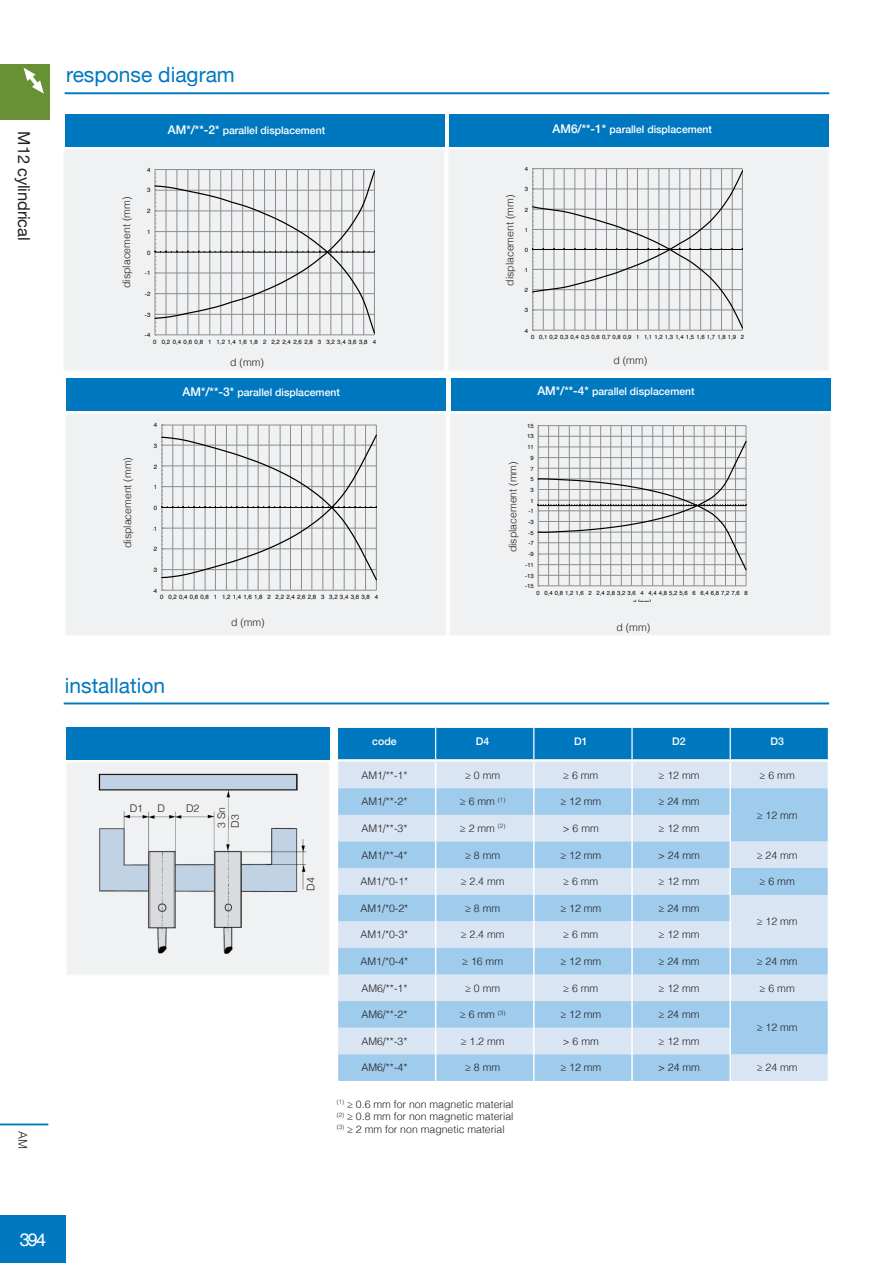
<style>
.page{position:relative;width:893px;height:1263px;background:#fff}
.page>*{position:absolute;margin:0;border:0;box-sizing:border-box;transform-origin:0 0}
.t1{font:21px "Helvetica Neue";color:#0078c0}
.t2{font:18px "Helvetica";color:#fff}
.t3{font:16.5px "Helvetica Neue";letter-spacing:-.01em;color:#231f20}
.t4{font:300 12px "Helvetica";color:#231f20}
.t5{font:300 10.5px "Helvetica";color:#231f20}
.t6{font:500 10.5px "Helvetica Neue";color:#fff}
.t7{font:6.15px "Helvetica";color:#000}
.t8{font:6px "Helvetica";color:#000}
.t9{font:5.85px/9.1px "Helvetica";color:#000;text-align:center}
.s1{font-size:12px}
</style>
<div class="page">
<hr style="left:64px;top:702px;width:765px;height:2px;background:#0078c0">
<div style="left:66px;top:727px;width:264px;height:33px;background:#0078c0"></div>
<div style="left:66px;top:762px;width:264px;height:213px;background:#f0f1f2"></div>
<img style="left:98px;top:773px;width:209px;height:181px">
<hr style="left:65px;top:92px;width:764px;height:2px;background:#0078c0">
<div style="left:65px;top:114px;width:380px;height:33px;background:#0078c0"></div>
<div style="left:63px;top:149px;width:382px;height:222px;background:#f0f1f2"></div>
<div style="left:449px;top:114px;width:380px;height:33px;background:#0078c0"></div>
<div style="left:448px;top:149px;width:381px;height:222px;background:#f0f1f2"></div>
<div style="left:66px;top:379px;width:380px;height:32px;background:#0078c0"></div>
<div style="left:65px;top:413px;width:381px;height:223px;background:#f0f1f2"></div>
<div style="left:451px;top:379px;width:380px;height:32px;background:#0078c0"></div>
<div style="left:450px;top:413px;width:381px;height:223px;background:#f0f1f2"></div>
<svg style="left:537px;top:425px;width:210px;height:162px"></svg>
<svg style="left:532px;top:168px;width:211px;height:163px"></svg>
<svg style="left:154px;top:169px;width:221px;height:167px"></svg>
<svg style="left:153px;top:415px;width:230px;height:176px"></svg>
<svg style="left:337px;top:727px;width:492px;height:354px;background:#add0ec"></svg>
<div style="left:0;top:1214px;width:66px;height:49px;background:#0078c0"></div>
<hr style="left:0;top:1123px;width:48px;height:2px;background:#0078c0">
<div style="left:0;top:64px;width:49px;height:55px;background:#689136"></div>
<svg style="left:24px;top:68px;width:20px;height:26px"></svg>
<p class="t3" style="left:36px;top:131px;width:110px;rotate:90deg">M12 cylindrical</p>
<p class="t4" style="left:33px;top:1131px;width:19px;rotate:90deg">AM</p>
<p class="t1" style="left:66px;top:60px;width:170px">response diagram</p>
<p class="t6" style="left:168px;top:122px;width:159px"><span class="s1">AM*/**-2*</span> parallel displacement</p>
<p class="t6" style="left:552px;top:121px;width:161px"><span class="s1">AM6/**-1*</span> parallel displacement</p>
<p class="t7" style="left:147px;top:165px;width:5px">4</p>
<p class="t8" style="left:525px;top:164px;width:5px">4</p>
<p class="t7" style="left:147px;top:186px;width:5px">3</p>
<p class="t8" style="left:525px;top:185px;width:5px">3</p>
<p class="t5" style="left:118px;top:288px;width:93px;rotate:-90deg">displacement (mm)</p>
<p class="t7" style="left:147px;top:206px;width:5px">2</p>
<p class="t7" style="left:147px;top:227px;width:5px">1</p>
<p class="t7" style="left:147px;top:248px;width:5px">0</p>
<p class="t7" style="left:145px;top:268px;width:7px">-1</p>
<p class="t7" style="left:145px;top:289px;width:7px">-2</p>
<p class="t5" style="left:501px;top:286px;width:93px;rotate:-90deg">displacement (mm)</p>
<p class="t8" style="left:525px;top:205px;width:5px">2</p>
<p class="t8" style="left:525px;top:225px;width:5px">1</p>
<p class="t8" style="left:525px;top:245px;width:5px">0</p>
<p class="t8" style="left:523px;top:265px;width:7px">-1</p>
<p class="t8" style="left:523px;top:285px;width:7px">-2</p>
<p class="t7" style="left:145px;top:310px;width:7px">-3</p>
<p class="t8" style="left:523px;top:306px;width:7px">-3</p>
<p class="t7" style="left:145px;top:330px;width:7px">-4</p>
<p class="t7" style="left:153px;top:337px;width:224px">0 0,2 0,4 0,6 0,8 1 1,2 1,4 1,6 1,8 2 2,2 2,4 2,6 2,8 3 3,2 3,4 3,6 3,8 4</p>
<p class="t8" style="left:523px;top:326px;width:7px">-4</p>
<p class="t8" style="left:531px;top:332px;width:215px">0 0,1 0,2 0,3 0,4 0,5 0,6 0,7 0,8 0,9 1 1,1 1,2 1,3 1,4 1,5 1,6 1,7 1,8 1,9 2</p>
<p class="t5" style="left:230px;top:353px;width:35px">d (mm)</p>
<p class="t5" style="left:613px;top:351px;width:35px">d (mm)</p>
<p class="t6" style="left:183px;top:384px;width:159px"><span class="s1">AM*/**-3*</span> parallel displacement</p>
<p class="t6" style="left:537px;top:383px;width:159px"><span class="s1">AM*/**-4*</span> parallel displacement</p>
<p class="t7" style="left:154px;top:420px;width:5px">4</p>
<p class="t9" style="left:527px;top:421px;width:8px">15</p>
<p class="t9" style="left:527px;top:432px;width:8px">13</p>
<p class="t7" style="left:154px;top:441px;width:5px">3</p>
<p class="t9" style="left:527px;top:443px;width:8px">11</p>
<p class="t5" style="left:118px;top:548px;width:93px;rotate:-90deg">displacement (mm)</p>
<p class="t7" style="left:154px;top:462px;width:5px">2</p>
<p class="t7" style="left:154px;top:482px;width:5px">1</p>
<p class="t7" style="left:154px;top:503px;width:5px">0</p>
<p class="t7" style="left:152px;top:524px;width:7px">-1</p>
<p class="t7" style="left:152px;top:544px;width:7px">-2</p>
<p class="t5" style="left:504px;top:552px;width:93px;rotate:-90deg">displacement (mm)</p>
<p class="t9" style="left:530px;top:453px;width:5px">9</p>
<p class="t9" style="left:530px;top:464px;width:5px">7</p>
<p class="t9" style="left:530px;top:475px;width:5px">5</p>
<p class="t9" style="left:530px;top:485px;width:5px">3</p>
<p class="t9" style="left:530px;top:496px;width:5px">1</p>
<p class="t9" style="left:528px;top:507px;width:7px">-1</p>
<p class="t9" style="left:528px;top:518px;width:7px">-3</p>
<p class="t9" style="left:528px;top:528px;width:7px">-5</p>
<p class="t9" style="left:528px;top:539px;width:7px">-7</p>
<p class="t9" style="left:528px;top:550px;width:7px">-9</p>
<p class="t7" style="left:152px;top:565px;width:7px">-3</p>
<p class="t9" style="left:525px;top:560px;width:10px">-11</p>
<p class="t9" style="left:525px;top:571px;width:10px">-13</p>
<p class="t7" style="left:152px;top:586px;width:7px">-4</p>
<p class="t7" style="left:160px;top:592px;width:219px">0 0,2 0,4 0,6 0,8 1 1,2 1,4 1,6 1,8 2 2,2 2,4 2,6 2,8 3 3,2 3,4 3,6 3,8 4</p>
<p class="t9" style="left:525px;top:582px;width:10px">-15</p>
<p class="t9" style="left:536px;top:588px;width:213px">0 0,4 0,8 1,2 1,6 2 2,4 2,8 3,2 3,6 4 4,4 4,8 5,2 5,6 6 6,4 6,8 7,2 7,6 8 d [mm]</p>
<p class="t5" style="left:231px;top:614px;width:35px">d (mm)</p>
<p class="t5" style="left:616px;top:618px;width:35px">d (mm)</p>
<p class="t1" style="left:65px;top:670px;width:102px">installation</p>
<p class="t5" style="left:130px;top:799px;width:15px">D1</p>
<p class="t5" style="left:157px;top:799px;width:9px">D</p>
<p class="t5" style="left:186px;top:799px;width:15px">D2</p>
<p class="t5" style="left:212px;top:828px;width:23px;rotate:-90deg">3 Sn</p>
<p class="t5" style="left:226px;top:828px;width:15px;rotate:-90deg">D3</p>
<p class="t5" style="left:302px;top:890px;width:15px;rotate:-90deg">D4</p>
<p class="t6" style="left:372px;top:733px;width:26px">code</p>
<p class="t6" style="left:476px;top:733px;width:15px">D4</p>
<p class="t6" style="left:574px;top:733px;width:15px">D1</p>
<p class="t6" style="left:672px;top:733px;width:15px">D2</p>
<p class="t6" style="left:770px;top:733px;width:15px">D3</p>
<p class="t5" style="left:361px;top:766px;width:48px">AM1/**-1*</p>
<p class="t5" style="left:465px;top:766px;width:37px">≥ 0 mm</p>
<p class="t5" style="left:563px;top:766px;width:37px">≥ 6 mm</p>
<p class="t5" style="left:658px;top:766px;width:42px">≥ 12 mm</p>
<p class="t5" style="left:760px;top:766px;width:37px">≥ 6 mm</p>
<p class="t5" style="left:361px;top:793px;width:48px">AM1/**-2*</p>
<p class="t5" style="left:460px;top:793px;width:47px">≥ 6 mm <sup>(1)</sup></p>
<p class="t5" style="left:560px;top:793px;width:42px">≥ 12 mm</p>
<p class="t5" style="left:658px;top:793px;width:42px">≥ 24 mm</p>
<p class="t5" style="left:757px;top:806px;width:42px">≥ 12 mm</p>
<p class="t5" style="left:361px;top:819px;width:48px">AM1/**-3*</p>
<p class="t5" style="left:460px;top:819px;width:47px">≥ 2 mm <sup>(2)</sup></p>
<p class="t5" style="left:563px;top:819px;width:38px">&gt; 6 mm</p>
<p class="t5" style="left:658px;top:819px;width:42px">≥ 12 mm</p>
<p class="t5" style="left:361px;top:846px;width:48px">AM1/**-4*</p>
<p class="t5" style="left:465px;top:846px;width:37px">≥ 8 mm</p>
<p class="t5" style="left:560px;top:846px;width:42px">≥ 12 mm</p>
<p class="t5" style="left:658px;top:846px;width:43px">&gt; 24 mm</p>
<p class="t5" style="left:757px;top:846px;width:42px">≥ 24 mm</p>
<p class="t5" style="left:360px;top:872px;width:49px">AM1/*0-1*</p>
<p class="t5" style="left:461px;top:872px;width:45px">≥ 2.4 mm</p>
<p class="t5" style="left:563px;top:872px;width:37px">≥ 6 mm</p>
<p class="t5" style="left:658px;top:872px;width:42px">≥ 12 mm</p>
<p class="t5" style="left:760px;top:872px;width:37px">≥ 6 mm</p>
<p class="t5" style="left:360px;top:899px;width:49px">AM1/*0-2*</p>
<p class="t5" style="left:465px;top:899px;width:37px">≥ 8 mm</p>
<p class="t5" style="left:560px;top:899px;width:42px">≥ 12 mm</p>
<p class="t5" style="left:658px;top:899px;width:42px">≥ 24 mm</p>
<p class="t5" style="left:757px;top:912px;width:42px">≥ 12 mm</p>
<p class="t5" style="left:360px;top:926px;width:49px">AM1/*0-3*</p>
<p class="t5" style="left:461px;top:926px;width:45px">≥ 2.4 mm</p>
<p class="t5" style="left:563px;top:926px;width:37px">≥ 6 mm</p>
<p class="t5" style="left:658px;top:926px;width:42px">≥ 12 mm</p>
<p class="t5" style="left:360px;top:952px;width:49px">AM1/*0-4*</p>
<p class="t5" style="left:462px;top:952px;width:42px">≥ 16 mm</p>
<p class="t5" style="left:560px;top:952px;width:42px">≥ 12 mm</p>
<p class="t5" style="left:658px;top:952px;width:42px">≥ 24 mm</p>
<p class="t5" style="left:757px;top:952px;width:42px">≥ 24 mm</p>
<p class="t5" style="left:361px;top:979px;width:48px">AM6/**-1*</p>
<p class="t5" style="left:465px;top:979px;width:37px">≥ 0 mm</p>
<p class="t5" style="left:563px;top:979px;width:37px">≥ 6 mm</p>
<p class="t5" style="left:658px;top:979px;width:42px">≥ 12 mm</p>
<p class="t5" style="left:760px;top:979px;width:37px">≥ 6 mm</p>
<p class="t5" style="left:361px;top:1005px;width:48px">AM6/**-2*</p>
<p class="t5" style="left:460px;top:1005px;width:47px">≥ 6 mm <sup>(3)</sup></p>
<p class="t5" style="left:560px;top:1005px;width:42px">≥ 12 mm</p>
<p class="t5" style="left:658px;top:1005px;width:42px">≥ 24 mm</p>
<p class="t5" style="left:757px;top:1019px;width:42px">≥ 12 mm</p>
<p class="t5" style="left:361px;top:1032px;width:48px">AM6/**-3*</p>
<p class="t5" style="left:461px;top:1032px;width:45px">≥ 1.2 mm</p>
<p class="t5" style="left:563px;top:1032px;width:38px">&gt; 6 mm</p>
<p class="t5" style="left:658px;top:1032px;width:42px">≥ 12 mm</p>
<p class="t5" style="left:361px;top:1059px;width:48px">AM6/**-4*</p>
<p class="t5" style="left:465px;top:1059px;width:37px">≥ 8 mm</p>
<p class="t5" style="left:560px;top:1059px;width:42px">≥ 12 mm</p>
<p class="t5" style="left:658px;top:1059px;width:43px">&gt; 24 mm</p>
<p class="t5" style="left:757px;top:1059px;width:42px">≥ 24 mm</p>
<p class="t5" style="left:337px;top:1095px;width:178px"><sup>(1)</sup> ≥ 0.6 mm for non magnetic material</p>
<p class="t5" style="left:337px;top:1107px;width:178px"><sup>(2)</sup> ≥ 0.8 mm for non magnetic material</p>
<p class="t5" style="left:337px;top:1120px;width:170px"><sup>(3)</sup> ≥ 2 mm for non magnetic material</p>
<h2 class="t2" style="left:20px;top:1225px;width:28px">394</h2>
</div>
